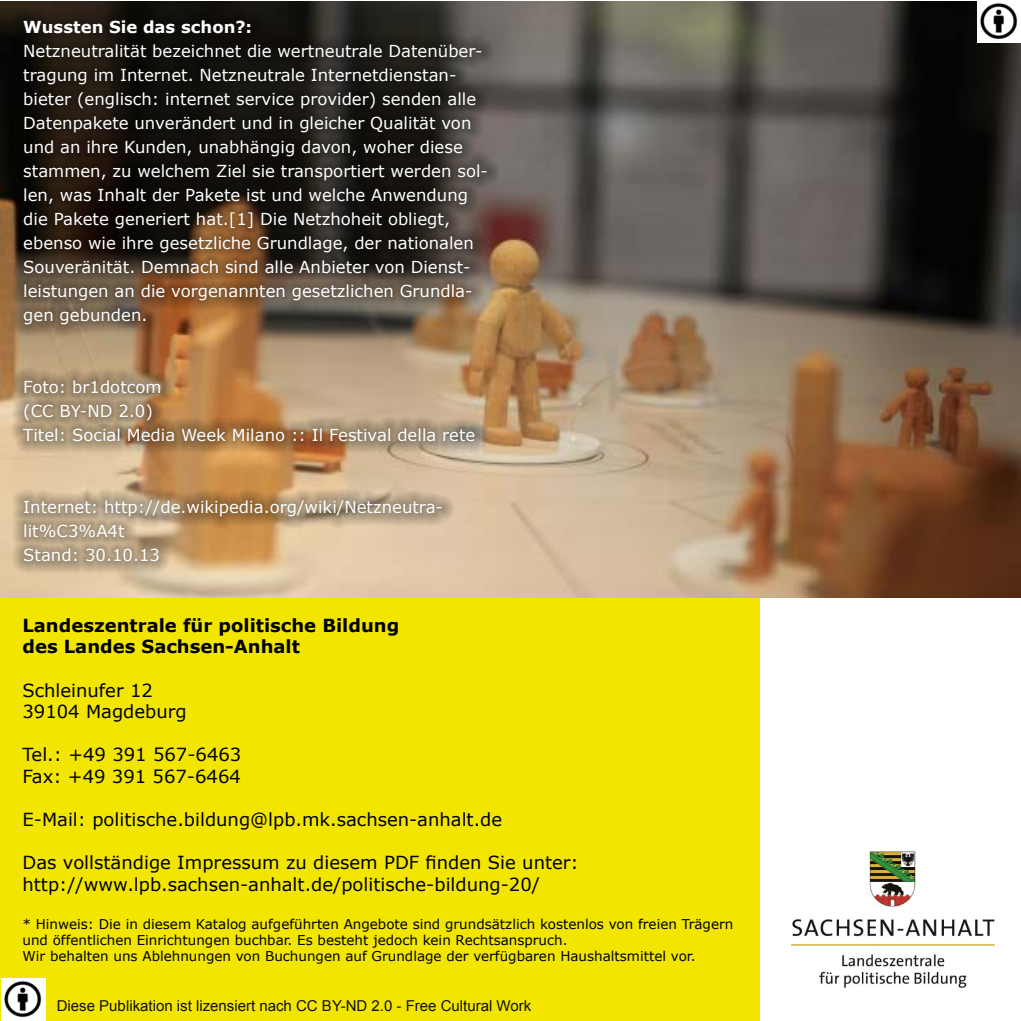
<style>
.page{position:relative;width:1021px;height:1021px;background:#fff}
.page>*{position:absolute;margin:0;border:0;box-sizing:border-box;transform-origin:0 0}
.t1{font:18px/21.6px "Verdana";color:#000}
.t2{font:700 18px/21.6px "Verdana";color:#000}
.t3{font:16.5px/24px "Verdana";color:#fff}
.t4{font:700 16.5px "Verdana";color:#fff}
.t5{font:15px "Arial";color:#12110c}
.t6{font:13.5px/16.2px "Verdana";color:#000}
</style>
<div class="page">
<img style="left:0;top:1px;width:1020px;height:597px">
<div style="left:0;top:598px;width:1020px;height:422px;background:#f2e600"></div>
<div style="left:760px;top:598px;width:260px;height:422px;background:#fff"></div>
<div style="left:11px;top:8px;width:488px;height:565px;background:#000;opacity:.62"></div>
<img style="left:977px;top:1px;width:43px;height:42px">
<img style="left:791px;top:850px;width:203px;height:138px">
<img style="left:2px;top:978px;width:43px;height:42px">
<p class="t4" style="left:23px;top:15px;width:230px">Wussten Sie das schon?:</p>
<p class="t3" style="left:23px;top:39px;width:466px">Netzneutralität bezeichnet die wertneutrale Datenüber&shy;tragung im Internet. Netzneutrale Internetdienstan&shy;bieter (englisch: internet service provider) senden alle Datenpakete unverändert und in gleicher Qualität von und an ihre Kunden, unabhängig davon, woher diese stammen, zu welchem Ziel sie transportiert werden sol&shy;len, was Inhalt der Pakete ist und welche Anwendung die Pakete generiert hat.[1] Die Netzhoheit obliegt, ebenso wie ihre gesetzliche Grundlage, der nationalen Souveränität. Demnach sind alle Anbieter von Dienst&shy;leistungen an die vorgenannten gesetzlichen Grundla&shy;gen gebunden.</p>
<p class="t3" style="left:23px;top:375px;width:453px">Foto: br1dotcom<br>(CC BY-ND 2.0)<br>Titel: Social Media Week Milano :: Il Festival della rete</p>
<p class="t3" style="left:23px;top:495px;width:421px">Internet: http://de.wikipedia.org/wiki/Netzneutra&shy;lit%C3%A4t<br>Stand: 30.10.13</p>
<p class="t2" style="left:22px;top:614px;width:378px">Landeszentrale für politische Bildung des Landes Sachsen-Anhalt</p>
<p class="t1" style="left:22px;top:679px;width:166px">Schleinufer 12<br>39104 Magdeburg</p>
<p class="t1" style="left:22px;top:743px;width:220px">Tel.: +49 391 567-6463<br>Fax: +49 391 567-6464</p>
<p class="t1" style="left:22px;top:808px;width:481px">E-Mail: politische.bildung@lpb.mk.sachsen-anhalt.de</p>
<p class="t1" style="left:22px;top:851px;width:558px">Das vollständige Impressum zu diesem PDF finden Sie unter: http://www.lpb.sachsen-anhalt.de/politische-bildung-20/</p>
<p class="t6" style="left:22px;top:915px;width:712px">* Hinweis: Die in diesem Katalog aufgeführten Angebote sind grundsätzlich kostenlos von freien Trägern und öffentlichen Einrichtungen buchbar. Es besteht jedoch kein Rechtsanspruch.<br>Wir behalten uns Ablehnungen von Buchungen auf Grundlage der verfügbaren Haushaltsmittel vor.</p>
<p class="t5" style="left:57px;top:995px;width:476px">Diese Publikation ist lizensiert nach CC BY-ND 2.0 - Free Cultural Work</p>
</div>
